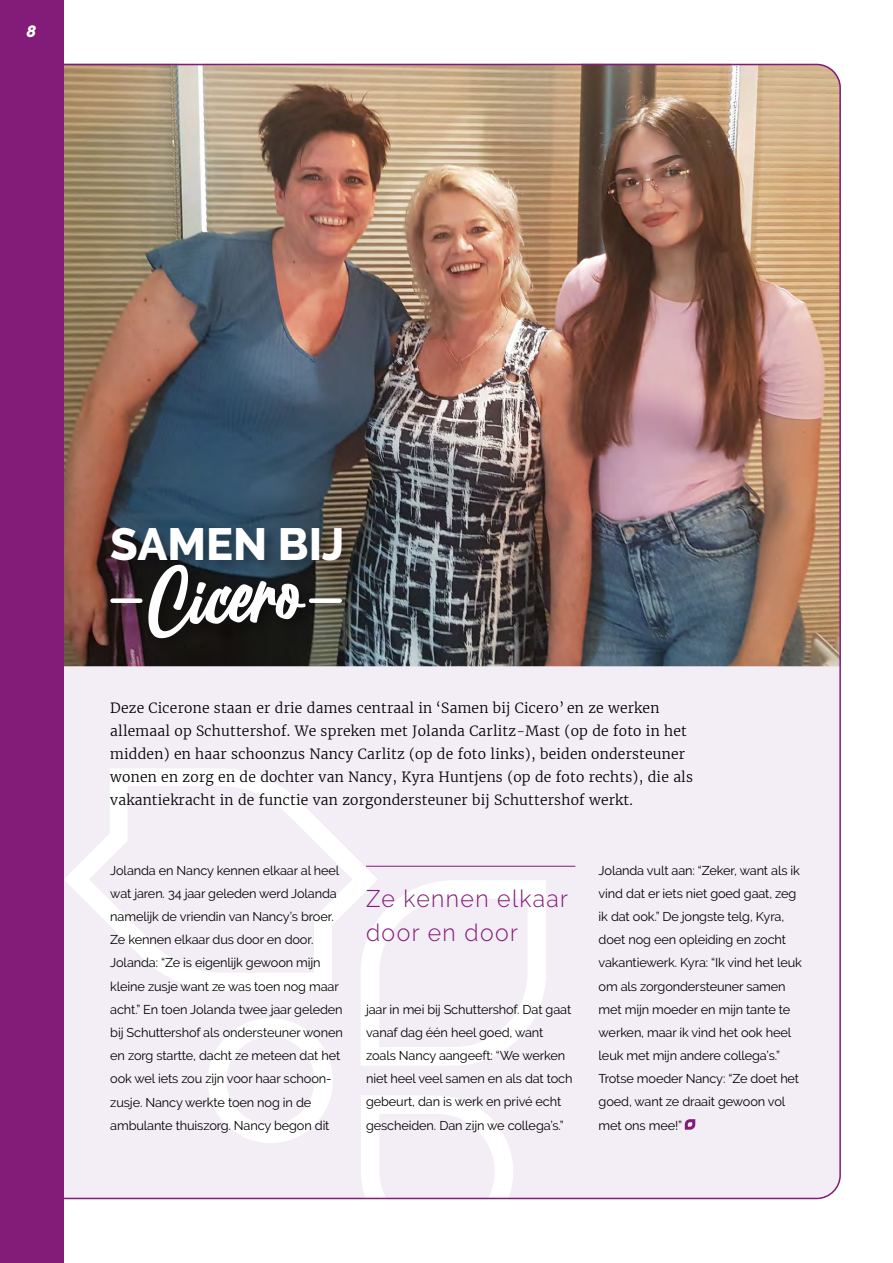
<style>
.page{position:relative;width:893px;height:1263px;background:#fff}
.page>*{position:absolute;margin:0;border:0;box-sizing:border-box;transform-origin:0 0}
.t1{font:84.15px "Billion Dreams";color:#fff}
.t2{font:800 45px "Raleway";color:#fff}
.t3{font:300 24px/34.5px "Raleway";letter-spacing:.06em;color:#831b78;scale:.96 1}
.t4{font:italic 800 16.5px "Raleway";color:#fff}
.t5{font:300 13.95px/23.1px "Merriweather";letter-spacing:.015em;color:#000}
.t6{font:12.75px/23.1px "Raleway";letter-spacing:-.01em;color:#000}
</style>
<div class="page">
<div style="left:0;top:0;width:64px;height:1263px;background:#831b78"></div>
<img style="left:64px;top:63px;width:777px;height:1137px">
<div style="left:108px;top:525px;width:249px;height:128px;background:#000;opacity:.3"></div>
<div style="left:113px;top:598px;width:27px;height:5px;background:#fff"></div>
<div style="left:311px;top:598px;width:29px;height:5px;background:#fff"></div>
<svg style="left:683px;top:1118px;width:14px;height:13px"></svg>
<p class="t4" style="left:26px;top:21px;width:11px">8</p>
<h2 class="t2" style="left:110px;top:519px;width:236px">SAMEN BIJ</h2>
<h1 class="t1" style="left:143px;top:543px;width:159px;rotate:-5deg">Cicero</h1>
<p class="t5" style="left:110px;top:696px;width:584px">Deze Cicerone staan er drie dames centraal in ‘Samen bij Cicero’ en ze werken allemaal op Schuttershof. We spreken met Jolanda Carlitz-Mast (op de foto in het midden) en haar schoonzus Nancy Carlitz (op de foto links), beiden ondersteuner wonen en zorg en de dochter van Nancy, Kyra Huntjens (op de foto rechts), die als vakantiekracht in de functie van zorgondersteuner bij Schuttershof werkt.</p>
<p class="t6" style="left:110px;top:859px;width:234px">Jolanda en Nancy kennen elkaar al heel wat jaren. 34 jaar geleden werd Jolanda namelijk de vriendin van Nancy’s broer.<br>Ze kennen elkaar dus door en door.<br>Jolanda: “Ze is eigenlijk gewoon mijn kleine zusje want ze was toen nog maar acht.” En toen Jolanda twee jaar geleden bij Schuttershof als ondersteuner wonen en zorg startte, dacht ze meteen dat het ook wel iets zou zijn voor haar schoon&shy;zusje. Nancy werkte toen nog in de ambulante thuiszorg. Nancy begon dit</p>
<h3 class="t3" style="left:366px;top:881px;width:212px">Ze kennen elkaar door en door</h3>
<p class="t6" style="left:366px;top:998px;width:208px">jaar in mei bij Schuttershof. Dat gaat vanaf dag één heel goed, want zoals Nancy aangeeft: “We werken niet heel veel samen en als dat toch gebeurt, dan is werk en privé echt gescheiden. Dan zijn we collega’s.”</p>
<p class="t6" style="left:599px;top:859px;width:205px">Jolanda vult aan: “Zeker, want als ik vind dat er iets niet goed gaat, zeg ik dat ook.” De jongste telg, Kyra, doet nog een opleiding en zocht vakantiewerk. Kyra: “Ik vind het leuk om als zorgondersteuner samen met mijn moeder en mijn tante te werken, maar ik vind het ook heel leuk met mijn andere collega’s.”<br>Trotse moeder Nancy: “Ze doet het goed, want ze draait gewoon vol met ons mee!”</p>
</div>
